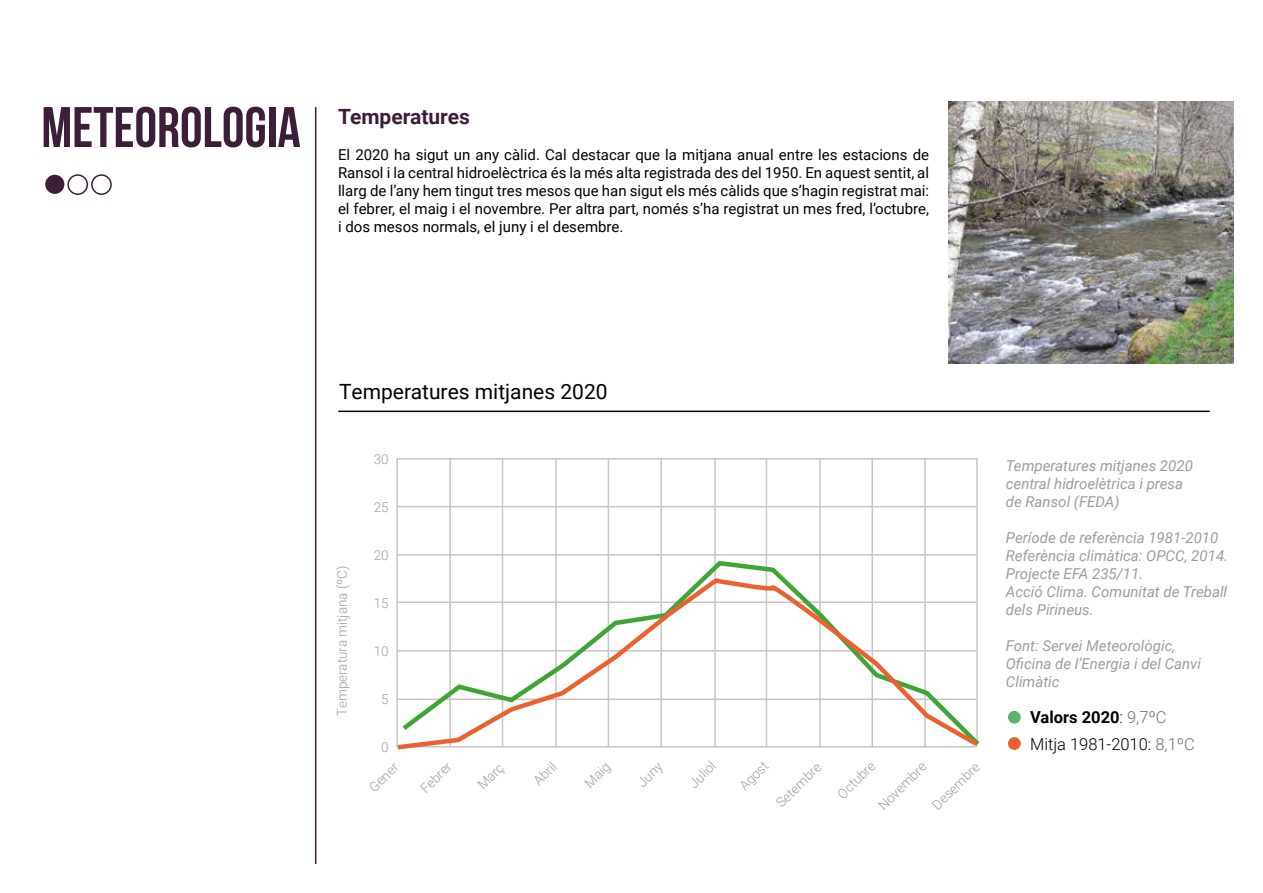
<style>
.page{position:relative;width:1263px;height:893px;background:#fff}
.page>*{position:absolute;margin:0;border:0;box-sizing:border-box;transform-origin:0 0}
.t1{font:57px "Bebas Neue";color:#3d1e39}
.t2{font:21px "Roboto";color:#010202}
.t3{font:700 21px "Roboto";color:#3d1e39}
.t4{font:300 16.5px "Roboto";color:#000}
.t5{font:700 16.5px "Roboto";color:#000}
.t6{font:15px/18px "Roboto";color:#010202;text-align:justify}
.t7{font:italic 15px/18px "Roboto";color:#9d9d9c}
.t8{font:300 13.5px "Roboto";color:#9d9d9c}
.s1{font-weight:300}
.s2{font-weight:300;color:#706f6f}
.s3{color:#706f6f}
</style>
<div class="page">
<hr style="left:315px;top:107px;width:1px;height:757px;background:#3d1e39">
<div style="left:45px;top:175px;width:19px;height:19px;background:#3d1e39;border-radius:50%"></div>
<div style="left:67px;top:174px;width:21px;height:21px;border:2px solid #3d1e39;border-radius:50%"></div>
<div style="left:91px;top:174px;width:21px;height:21px;border:2px solid #3d1e39;border-radius:50%"></div>
<hr style="left:338px;top:411px;width:872px;height:1px;background:#000">
<hr style="left:502px;top:458px;width:1px;height:289px;background:#c6c6c6">
<hr style="left:766px;top:458px;width:1px;height:289px;background:#c6c6c6">
<hr style="left:449px;top:458px;width:2px;height:288px;background:#c6c6c6">
<hr style="left:714px;top:458px;width:2px;height:288px;background:#c6c6c6">
<hr style="left:555px;top:458px;width:2px;height:289px;background:#c6c6c6">
<hr style="left:819px;top:458px;width:2px;height:289px;background:#c6c6c6">
<hr style="left:608px;top:458px;width:1px;height:289px;background:#c6c6c6">
<hr style="left:871px;top:458px;width:2px;height:289px;background:#c6c6c6">
<hr style="left:660px;top:458px;width:2px;height:290px;background:#c6c6c6">
<hr style="left:924px;top:458px;width:2px;height:290px;background:#c6c6c6">
<hr style="left:976px;top:459px;width:2px;height:287px;background:#c6c6c6">
<hr style="left:396px;top:554px;width:580px;height:1px;background:#c6c6c6">
<hr style="left:397px;top:506px;width:579px;height:1px;background:#c6c6c6">
<hr style="left:397px;top:458px;width:581px;height:2px;background:#c6c6c6">
<hr style="left:396px;top:458px;width:2px;height:289px;background:#c6c6c6">
<div style="left:1008px;top:737px;width:13px;height:13px;background:#eb612f;border-radius:50%"></div>
<div style="left:1008px;top:711px;width:13px;height:13px;background:#5db171;border-radius:50%"></div>
<svg style="left:449px;top:558px;width:529px;height:23px"></svg>
<svg style="left:396px;top:581px;width:584px;height:169px"></svg>
<img style="left:948px;top:101px;width:285px;height:262px">
<h1 class="t1" style="left:41px;top:96px;width:261px">METEOROLOGIA</h1>
<h2 class="t3" style="left:338px;top:102px;width:133px">Temperatures</h2>
<p class="t6" style="left:338px;top:145px;width:593px">El 2020 ha sigut un any càlid. Cal destacar que la mitjana anual entre les estacions de Ransol i la central hidroelèctrica és la més alta registrada des del 1950. En aquest sentit, al llarg de l’any hem tingut tres mesos que han sigut els més càlids que s’hagin registrat mai: el febrer, el maig i el novembre. Per altra part, només s’ha registrat un mes fred, l’octubre, i dos mesos normals, el juny i el desembre.</p>
<h2 class="t2" style="left:339px;top:377px;width:270px">Temperatures mitjanes 2020</h2>
<p class="t8" style="left:332px;top:716px;width:151px;rotate:-90deg">Temperatura mitjana (ºC)</p>
<p class="t8" style="left:374px;top:450px;width:16px">30</p>
<p class="t8" style="left:374px;top:498px;width:16px">25</p>
<p class="t8" style="left:374px;top:546px;width:16px">20</p>
<p class="t8" style="left:374px;top:594px;width:16px">15</p>
<p class="t8" style="left:374px;top:642px;width:16px">10</p>
<p class="t8" style="left:381px;top:690px;width:9px">5</p>
<p class="t8" style="left:381px;top:738px;width:9px">0</p>
<p class="t8" style="left:365px;top:783px;width:37px;rotate:-45deg">Gener</p>
<p class="t8" style="left:416px;top:784px;width:39px;rotate:-45deg">Febrer</p>
<p class="t8" style="left:473px;top:780px;width:32px;rotate:-45deg">Març</p>
<p class="t8" style="left:529px;top:776px;width:28px;rotate:-45deg">Abril</p>
<p class="t8" style="left:580px;top:779px;width:31px;rotate:-45deg">Maig</p>
<p class="t8" style="left:633px;top:778px;width:30px;rotate:-45deg">Juny</p>
<p class="t8" style="left:685px;top:779px;width:33px;rotate:-45deg">Juliol</p>
<p class="t8" style="left:735px;top:781px;width:36px;rotate:-45deg">Agost</p>
<p class="t8" style="left:772px;top:798px;width:59px;rotate:-45deg">Setembre</p>
<p class="t8" style="left:833px;top:789px;width:48px;rotate:-45deg">Octubre</p>
<p class="t8" style="left:874px;top:801px;width:63px;rotate:-45deg">Novembre</p>
<p class="t8" style="left:928px;top:800px;width:62px;rotate:-45deg">Desembre</p>
<p class="t7" style="left:1006px;top:456px;width:189px">Temperatures mitjanes 2020 central hidroelètrica i presa de Ransol (FEDA)</p>
<p class="t7" style="left:1006px;top:528px;width:224px">Període de referència 1981-2010<br>Referència climàtica: OPCC, 2014.<br>Projecte EFA 235/11.<br>Acció Clima. Comunitat de Treball dels Pirineus.</p>
<p class="t7" style="left:1006px;top:636px;width:197px">Font: Servei Meteorològic,<br>Oficina de l’Energia i del Canvi<br>Climàtic</p>
<p class="t5" style="left:1030px;top:706px;width:138px">Valors 2020<span class="s1">:</span> <span class="s2">9,7ºC</span></p>
<p class="t4" style="left:1030px;top:732px;width:166px">Mitja 1981-2010: <span class="s3">8,1ºC</span></p>
</div>
